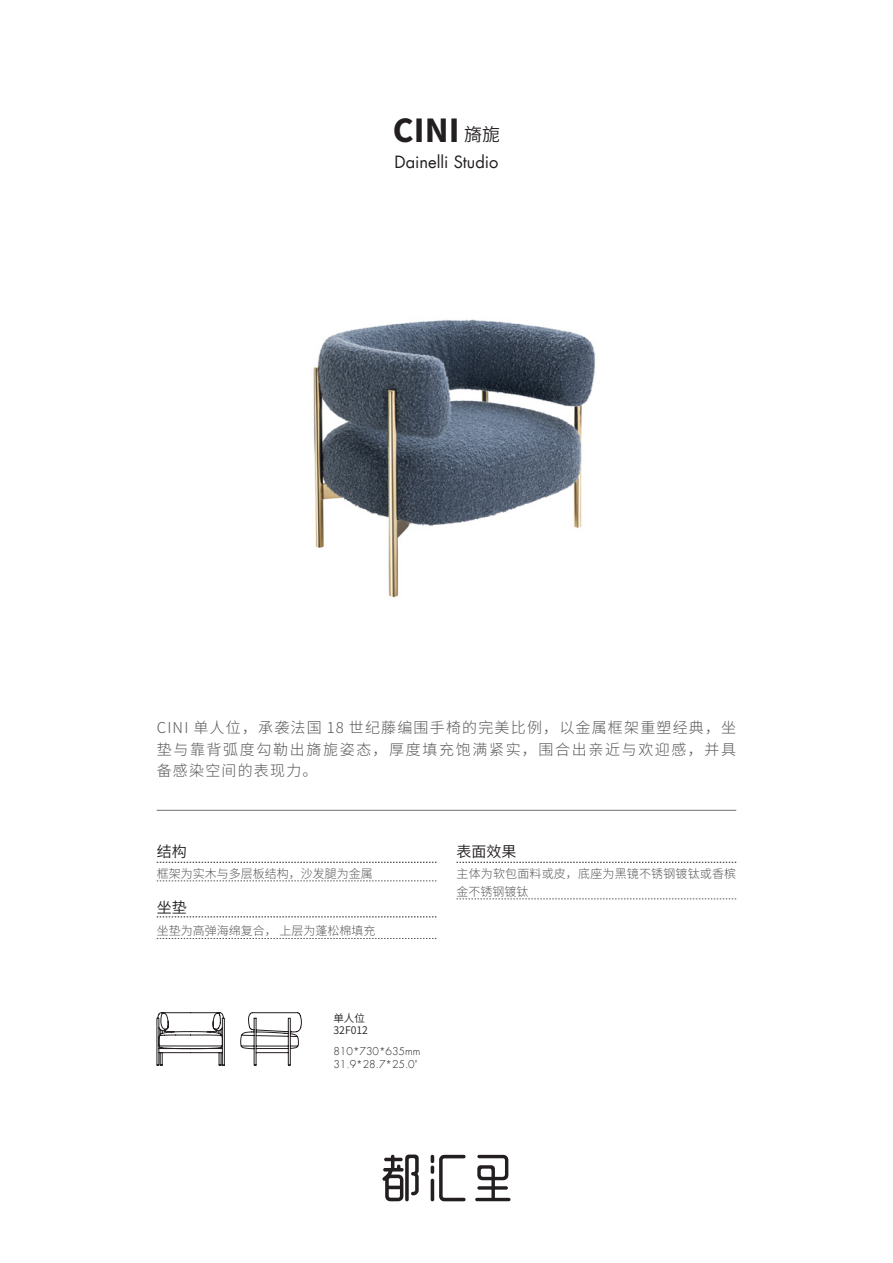
<style>
.page{position:relative;width:893px;height:1263px;background:#fff}
.page>*{position:absolute;margin:0;border:0;box-sizing:border-box;transform-origin:0 0}
.中英文产品名称{font:700 36px "Source Sans Pro";color:#231f20}
.设计师名字{font:16.5px "Futura LT";color:#231f20}
.家具说明{font:300 15px/21.6px "Source Han Sans CN";letter-spacing:.11em;color:#57585a;text-align:justify}
.段落样式1{font:15px "Source Han Sans CN";color:#231f20}
.段落样式1-2{font:300 12px/18px "Source Han Sans CN";color:#57585a}
.产品尺寸规格{font:300 10.5px "Futura LT";color:#231f20}
.产品品类_编号{font:10.5px "Source Han Sans CN";color:#231f20}
.s1{font-family:"Source Han Sans CN";font-weight:400;font-size:18px}
</style>
<div class="page">
<svg style="left:382px;top:1154px;width:37px;height:47px"></svg>
<svg style="left:431px;top:1155px;width:35px;height:46px"></svg>
<svg style="left:475px;top:1155px;width:35px;height:46px"></svg>
<svg style="left:157px;top:862px;width:279px;height:1px"></svg>
<svg style="left:157px;top:880px;width:279px;height:1px"></svg>
<svg style="left:157px;top:916px;width:279px;height:1px"></svg>
<svg style="left:157px;top:938px;width:279px;height:1px"></svg>
<svg style="left:457px;top:862px;width:279px;height:1px"></svg>
<svg style="left:457px;top:898px;width:279px;height:1px"></svg>
<img style="left:313px;top:319px;width:283px;height:279px">
<hr style="left:157px;top:810px;width:579px;height:1px;background:#6c6d70">
<svg style="left:157px;top:1012px;width:68px;height:54px"></svg>
<svg style="left:240px;top:1012px;width:62px;height:54px"></svg>
<p class="中英文产品名称" style="left:393px;top:107px;width:109px">CINI <span class="s1">旖旎</span></p>
<p class="设计师名字" style="left:394px;top:151px;width:105px">Dainelli Studio</p>
<p class="家具说明" style="left:157px;top:717px;width:581px">CINI 单人位，承袭法国 18 世纪藤编围手椅的完美比例，以金属框架重塑经典，坐垫与靠背弧度勾勒出旖旎姿态，厚度填充饱满紧实，围合出亲近与欢迎感，并具备感染空间的表现力。</p>
<p class="段落样式1" style="left:157px;top:843px;width:31px">结构</p>
<p class="段落样式1-2" style="left:157px;top:864px;width:217px">框架为实木与多层板结构，沙发腿为金属</p>
<p class="段落样式1" style="left:157px;top:899px;width:31px">坐垫</p>
<p class="段落样式1-2" style="left:157px;top:922px;width:220px">坐垫为高弹海绵复合， 上层为蓬松棉填充</p>
<p class="产品品类_编号" style="left:333px;top:1012px;width:33px">单人位</p>
<p class="产品品类_编号" style="left:333px;top:1024px;width:36px">32F012</p>
<p class="产品尺寸规格" style="left:333px;top:1045px;width:88px">810*730*635mm</p>
<p class="产品尺寸规格" style="left:333px;top:1058px;width:86px">31.9*28.7*25.0"</p>
<p class="段落样式1" style="left:457px;top:843px;width:61px">表面效果</p>
<p class="段落样式1-2" style="left:457px;top:864px;width:281px">主体为软包面料或皮，底座为黑镜不锈钢镀钛或香槟金不锈钢镀钛</p>
</div>
